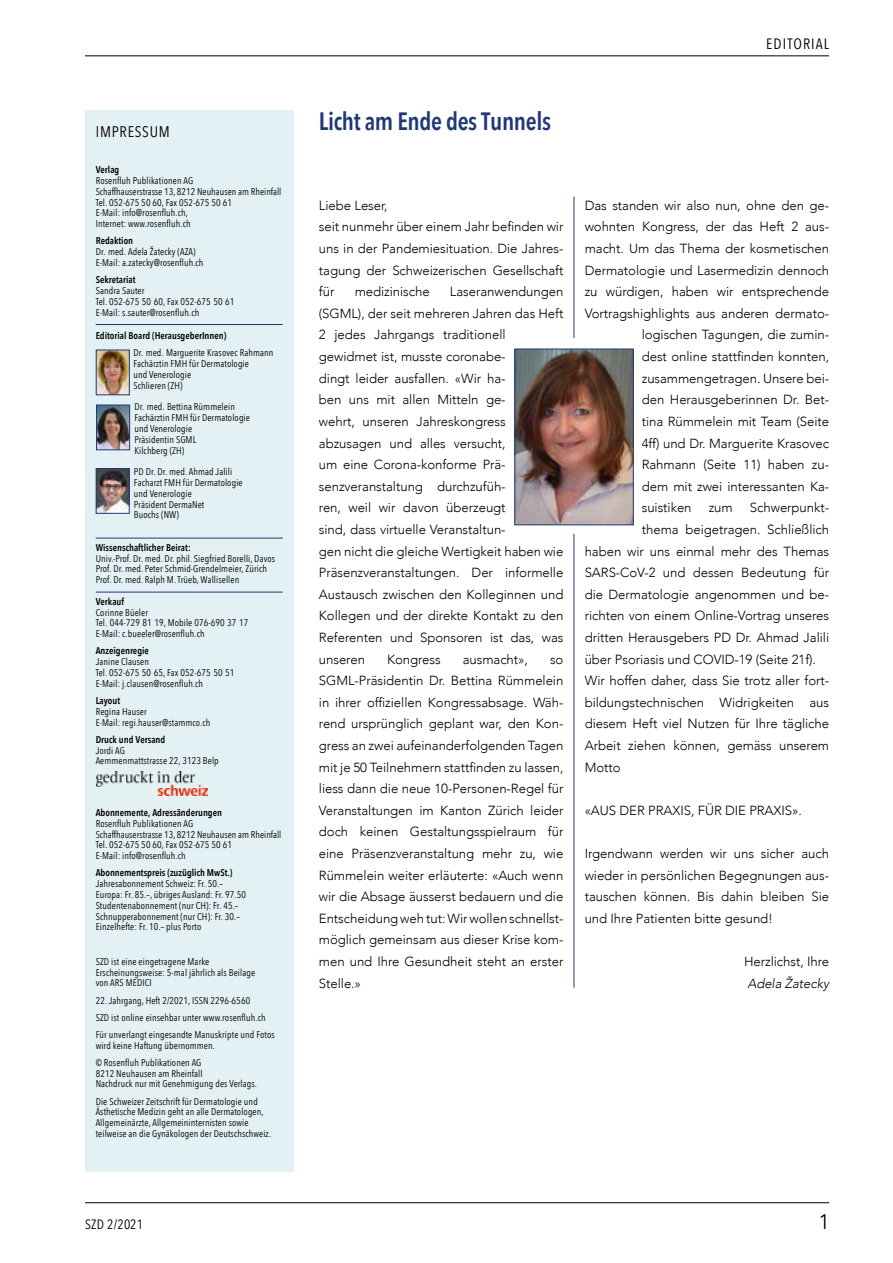
<style>
.page{position:relative;width:893px;height:1263px;background:#fff}
.page>*{position:absolute;margin:0;border:0;box-sizing:border-box;transform-origin:0 0}
.t1{font:600 25.05px "Avenir Next Condensed";letter-spacing:-.015em;color:#203876}
.t2{font:21px "Avenir Next Condensed";color:#000}
.t3{font:15.3px "Avenir Next Condensed";letter-spacing:.05em;color:#000}
.t4{font:15px "Avenir Next Condensed";letter-spacing:.07em;color:#000}
.t5{font:13.5px "Avenir Next Condensed";letter-spacing:.02em;color:#000}
.t6{font:300 13.2px/21.6px "Avenir";letter-spacing:-.005em;color:#000}
.t7{font:italic 300 13.2px "Avenir";letter-spacing:-.005em;color:#000}
.t8{font:9.75px/10.8px "Avenir Next Condensed";letter-spacing:.01em;color:#000}
.t9{font:600 9.75px "Avenir Next Condensed";color:#000}
</style>
<div class="page">
<hr style="left:85px;top:55px;width:744px;height:1px;background:#000">
<hr style="left:85px;top:1202px;width:744px;height:1px;background:#000">
<div style="left:85px;top:111px;width:208px;height:1060px;background:#e4f1f4"></div>
<hr style="left:96px;top:324px;width:187px;height:1px;background:#203876">
<hr style="left:96px;top:538px;width:187px;height:1px;background:#203876">
<hr style="left:96px;top:592px;width:187px;height:1px;background:#203876">
<img style="left:96px;top:771px;width:112px;height:24px">
<img style="left:98px;top:407px;width:30px;height:41px">
<div style="left:96px;top:405px;width:34px;height:45px;border:1px solid #203876"></div>
<img style="left:98px;top:352px;width:30px;height:41px">
<div style="left:96px;top:350px;width:34px;height:45px;border:1px solid #203876"></div>
<img style="left:98px;top:470px;width:30px;height:42px">
<div style="left:96px;top:468px;width:34px;height:46px;border:1px solid #203876"></div>
<hr style="left:574px;top:197px;width:1px;height:791px;background:#203876">
<div style="left:506px;top:338px;width:136px;height:196px;background:#fff"></div>
<img style="left:516px;top:351px;width:116px;height:172px">
<div style="left:514px;top:349px;width:120px;height:176px;border:1px solid #203876"></div>
<p class="t3" style="left:96px;top:118px;width:76px">IMPRESSUM</p>
<p class="t9" style="left:96px;top:161px;width:25px">Verlag</p>
<p class="t8" style="left:96px;top:175px;width:187px">Rosenfluh Publikationen AG<br>Schaffhauserstrasse 13, 8212 Neuhausen am Rheinfall Tel. 052-675 50 60, Fax 052-675 50 61<br>E-Mail: info@rosenfluh.ch,<br>Internet: www.rosenfluh.ch</p>
<p class="t9" style="left:96px;top:233px;width:39px">Redaktion</p>
<p class="t8" style="left:96px;top:246px;width:109px">Dr. med. Adela Žatecky (AZA)<br>E-Mail: a.zatecky@rosenfluh.ch</p>
<p class="t9" style="left:96px;top:271px;width:41px">Sekretariat</p>
<p class="t8" style="left:96px;top:285px;width:140px">Sandra Sauter<br>Tel. 052-675 50 60, Fax 052-675 50 61<br>E-Mail: s.sauter@rosenfluh.ch</p>
<p class="t9" style="left:96px;top:327px;width:132px">Editorial Board (HerausgeberInnen)</p>
<p class="t8" style="left:133px;top:347px;width:142px">Dr. med. Marguerite Krasovec Rahmann<br>Fachärztin FMH für Dermatologie<br>und Venerologie<br>Schlieren (ZH)</p>
<p class="t8" style="left:134px;top:401px;width:117px">Dr. med. Bettina Rümmelein<br>Fachärztin FMH für Dermatologie und Venerologie<br>Präsidentin SGML<br>Kilchberg (ZH)</p>
<p class="t8" style="left:134px;top:466px;width:110px">PD Dr. Dr. med. Ahmad Jalili<br>Facharzt FMH für Dermatologie und Venerologie<br>Präsident DermaNet<br>Buochs (NW)</p>
<p class="t9" style="left:96px;top:539px;width:97px">Wissenschaftlicher Beirat:</p>
<p class="t8" style="left:96px;top:552px;width:181px">Univ.-Prof. Dr. med. Dr. phil. Siegfried Borelli, Davos<br>Prof. Dr. med. Peter Schmid-Grendelmeier, Zürich<br>Prof. Dr. med. Ralph M. Trüeb, Wallisellen</p>
<p class="t9" style="left:96px;top:593px;width:30px">Verkauf</p>
<p class="t8" style="left:96px;top:606px;width:154px">Corinne Büeler<br>Tel. 044-729 81 19, Mobile 076-690 37 17<br>E-Mail: c.bueeler@rosenfluh.ch</p>
<p class="t9" style="left:96px;top:642px;width:55px">Anzeigenregie</p>
<p class="t8" style="left:96px;top:656px;width:140px">Janine Clausen<br>Tel. 052-675 50 65, Fax 052-675 50 51<br>E-Mail: j.clausen@rosenfluh.ch</p>
<p class="t9" style="left:96px;top:692px;width:26px">Layout</p>
<p class="t8" style="left:96px;top:705px;width:116px">Regina Hauser<br>E-Mail: regi.hauser@stammco.ch</p>
<p class="t9" style="left:96px;top:731px;width:71px">Druck und Versand</p>
<p class="t8" style="left:96px;top:744px;width:125px">Jordi AG<br>Aemmenmattstrasse 22, 3123 Belp</p>
<p class="t9" style="left:96px;top:804px;width:128px">Abonnemente, Adressänderungen</p>
<p class="t8" style="left:96px;top:817px;width:187px">Rosenfluh Publikationen AG<br>Schaffhauserstrasse 13, 8212 Neuhausen am Rheinfall Tel. 052-675 50 60, Fax 052-675 50 61<br>E-Mail: info@rosenfluh.ch</p>
<p class="t9" style="left:96px;top:864px;width:138px">Abonnementspreis (zuzüglich MwSt.)</p>
<p class="t8" style="left:96px;top:878px;width:152px">Jahresabonnement Schweiz: Fr. 50.– Europa: Fr. 85.–, übriges Ausland: Fr. 97.50<br>Studentenabonnement (nur CH): Fr. 45.– Schnupperabonnement (nur CH): Fr. 30.– Einzelhefte: Fr. 10.– plus Porto</p>
<p class="t8" style="left:96px;top:955px;width:161px">SZD ist eine eingetragene Marke<br>Erscheinungsweise: 5-mal jährlich als Beilage von ARS MEDICI</p>
<p class="t8" style="left:96px;top:991px;width:181px;line-height:17.2px">22. Jahrgang, Heft 2/2021, ISSN 2296-6560<br>SZD ist online einsehbar unter www.rosenfluh.ch<br>Für unverlangt eingesandte Manuskripte und Fotos</p>
<p class="t8" style="left:96px;top:1036px;width:121px;line-height:17.2px">wird keine Haftung übernommen. © Rosenfluh Publikationen AG</p>
<p class="t8" style="left:96px;top:1067px;width:163px">8212 Neuhausen am Rheinfall<br>Nachdruck nur mit Genehmigung des Verlags.</p>
<p class="t8" style="left:96px;top:1095px;width:177px">Die Schweizer Zeitschrift für Dermatologie und Ästhetische Medizin geht an alle Dermatologen, Allgemeinärzte, Allgemeininternisten sowie teilweise an die Gynäkologen der Deutschschweiz.</p>
<h1 class="t1" style="left:319px;top:99px;width:234px">Licht am Ende des Tunnels</h1>
<p class="t4" style="left:766px;top:31px;width:64px">EDITORIAL</p>
<p class="t6" style="left:319px;top:195px;width:246px">Liebe Leser,<br>seit nunmehr über einem Jahr befinden wir uns in der Pandemiesituation. Die Jahres&shy;tagung der Schweizerischen Gesellschaft für</p>
<p class="t6" style="left:319px;top:281px;width:246px;text-indent:131px">Laseranwendungen (SGML), der seit mehreren Jahren das Heft<br>2 jedes Jahrgangs traditionell gewidmet ist, musste coronabe-<br>dingt leider ausfallen. «Wir ha-<br>ben uns mit allen Mitteln ge-<br>wehrt, unseren Jahreskongress abzusagen und alles versucht,<br>um eine Corona-konforme Prä&shy;senzveranstaltung durchzufüh-<br>ren, weil wir davon überzeugt<br>sind, dass virtuelle Veranstaltun-<br>gen nicht die gleiche Wertigkeit haben wie<br>Präsenzveranstaltungen. Der informelle<br>Austausch zwischen den Kolleginnen und<br>Kollegen und der direkte Kontakt zu den<br>Referenten und Sponsoren ist das, was unseren</p>
<p class="t6" style="left:355px;top:281px;width:77px">medizinische</p>
<p class="t6" style="left:387px;top:648px;width:55px">Kongress</p>
<p class="t6" style="left:463px;top:648px;width:67px">ausmacht»,</p>
<p class="t6" style="left:319px;top:648px;width:246px;text-align:justify;text-indent:231px">so SGML-Präsidentin Dr. Bettina Rümmelein in ihrer offiziellen Kongressabsage. Wäh&shy;rend ursprünglich geplant war, den Kon&shy;gress an zwei aufeinanderfolgenden Tagen mit je 50 Teilnehmern stattfinden zu lassen, liess dann die neue 10-Personen-Regel für Veranstaltungen im Kanton Zürich leider doch keinen Gestaltungsspielraum für eine Präsenzveranstaltung mehr zu, wie Rümmelein weiter erläuterte: «Auch wenn wir die Absage äusserst bedauern und die Entscheidung weh tut: Wir wollen schnellst&shy;möglich gemeinsam aus dieser Krise kom&shy;men und Ihre Gesundheit steht an erster Stelle.»</p>
<p class="t6" style="left:585px;top:195px;width:246px">Das standen wir also nun, ohne den ge-</p>
<p class="t6" style="left:585px;top:216px;width:246px">wohnten Kongress, der das Heft 2 aus-</p>
<p class="t6" style="left:585px;top:238px;width:246px">macht. Um das Thema der kosmetischen</p>
<p class="t6" style="left:585px;top:259px;width:246px">Dermatologie und Lasermedizin dennoch</p>
<p class="t6" style="left:585px;top:281px;width:246px">zu würdigen, haben wir entsprechende</p>
<p class="t6" style="left:585px;top:303px;width:246px">Vortragshighlights aus anderen dermato-</p>
<p class="t6" style="left:642px;top:324px;width:189px">logischen Tagungen, die zumin-</p>
<p class="t6" style="left:642px;top:346px;width:189px">dest online stattfinden konnten,</p>
<p class="t6" style="left:642px;top:367px;width:189px">zusammengetragen. Unsere bei-</p>
<p class="t6" style="left:642px;top:389px;width:189px">den Herausgeberinnen Dr. Bet-</p>
<p class="t6" style="left:642px;top:411px;width:189px">tina Rümmelein mit Team (Seite</p>
<p class="t6" style="left:642px;top:432px;width:189px">4ff) und Dr. Marguerite Krasovec</p>
<p class="t6" style="left:642px;top:454px;width:189px">Rahmann (Seite 11) haben zu-</p>
<p class="t6" style="left:642px;top:475px;width:189px">dem mit zwei interessanten Ka-</p>
<p class="t6" style="left:642px;top:497px;width:51px">suistiken</p>
<p class="t6" style="left:709px;top:497px;width:26px">zum</p>
<p class="t6" style="left:750px;top:497px;width:81px">Schwerpunkt-</p>
<p class="t6" style="left:642px;top:519px;width:189px">thema beigetragen. Schließlich</p>
<p class="t6" style="left:585px;top:540px;width:246px">haben wir uns einmal mehr des Themas</p>
<p class="t6" style="left:585px;top:562px;width:246px">SARS-CoV-2 und dessen Bedeutung für</p>
<p class="t6" style="left:585px;top:583px;width:246px">die Dermatologie angenommen und be-</p>
<p class="t6" style="left:585px;top:605px;width:246px">richten von einem Online-Vortrag unseres</p>
<p class="t6" style="left:585px;top:627px;width:246px">dritten Herausgebers PD Dr. Ahmad Jalili</p>
<p class="t6" style="left:585px;top:648px;width:233px">über Psoriasis und COVID-19 (Seite 21f).</p>
<p class="t6" style="left:585px;top:670px;width:246px">Wir hoffen daher, dass Sie trotz aller fort-</p>
<p class="t6" style="left:585px;top:691px;width:246px">bildungstechnischen Widrigkeiten aus</p>
<p class="t6" style="left:585px;top:713px;width:246px">diesem Heft viel Nutzen für Ihre tägliche</p>
<p class="t6" style="left:585px;top:735px;width:246px">Arbeit ziehen können, gemäss unserem</p>
<p class="t6" style="left:585px;top:756px;width:37px">Motto</p>
<p class="t6" style="left:585px;top:799px;width:219px">«AUS DER PRAXIS, FÜR DIE PRAXIS».</p>
<p class="t6" style="left:585px;top:843px;width:246px;text-align:justify">Irgendwann werden wir uns sicher auch wieder in persönlichen Begegnungen aus&shy;tauschen können. Bis dahin bleiben Sie und Ihre Patienten bitte gesund!</p>
<p class="t6" style="left:744px;top:951px;width:87px">Herzlichst, Ihre</p>
<p class="t7" style="left:747px;top:975px;width:83px">Adela Žatecky</p>
<p class="t5" style="left:85px;top:1212px;width:60px">SZD 2/2021</p>
<h2 class="t2" style="left:819px;top:1203px;width:11px">1</h2>
</div>
